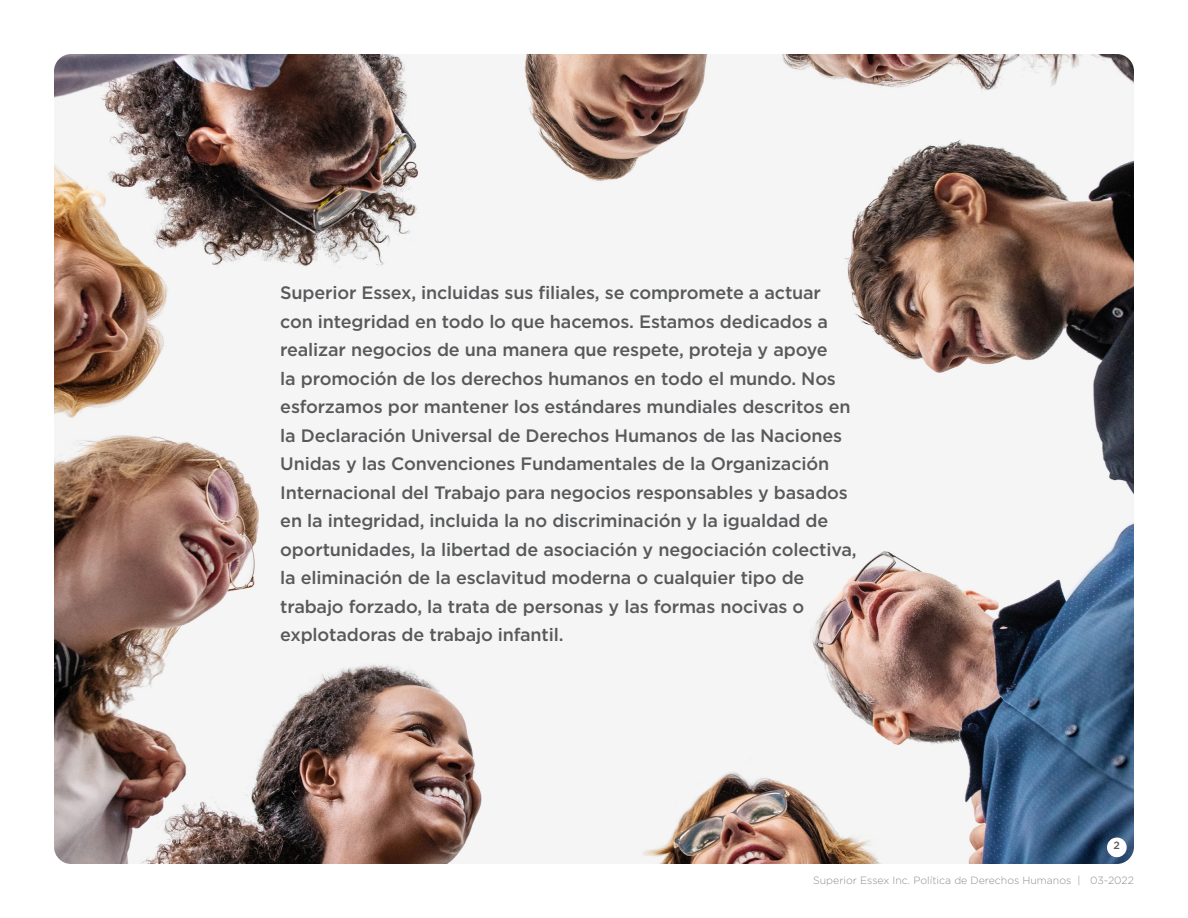
<style>
.page{position:relative;width:1188px;height:918px;background:#fff}
.page>*{position:absolute;margin:0;border:0;box-sizing:border-box;transform-origin:0 0}
.t1{font:500 18px/28.5px "Gotham";letter-spacing:-.01em;color:#58595b}
.t2{font:300 10.5px "Gotham";color:#8b8e90}
.t3{font:500 10.5px "Gotham";color:#58595b}
</style>
<div class="page">
<img style="left:54px;top:54px;width:1080px;height:810px">
<div style="left:1107px;top:838px;width:20px;height:19px;background:#fff;border-radius:50%"></div>
<p class="t1" style="left:280px;top:278px;width:578px">Superior Essex, incluidas sus filiales, se compromete a actuar con integridad en todo lo que hacemos. Estamos dedicados a realizar negocios de una manera que respete, proteja y apoye<br>la promoción de los derechos humanos en todo el mundo. Nos esforzamos por mantener los estándares mundiales descritos en la Declaración Universal de Derechos Humanos de las Naciones Unidas y las Convenciones Fundamentales de la Organización Internacional del Trabajo para negocios responsables y basados en la integridad, incluida la no discriminación y la igualdad de oportunidades, la libertad de asociación y negociación colectiva, la eliminación de la esclavitud moderna o cualquier tipo de trabajo forzado, la trata de personas y las formas nocivas o explotadoras de trabajo infantil.</p>
<p class="t3" style="left:1114px;top:839px;width:8px">2</p>
<p class="t2" style="left:813px;top:873px;width:322px">Superior Essex Inc. Política de Derechos Humanos | 03-2022</p>
</div>
